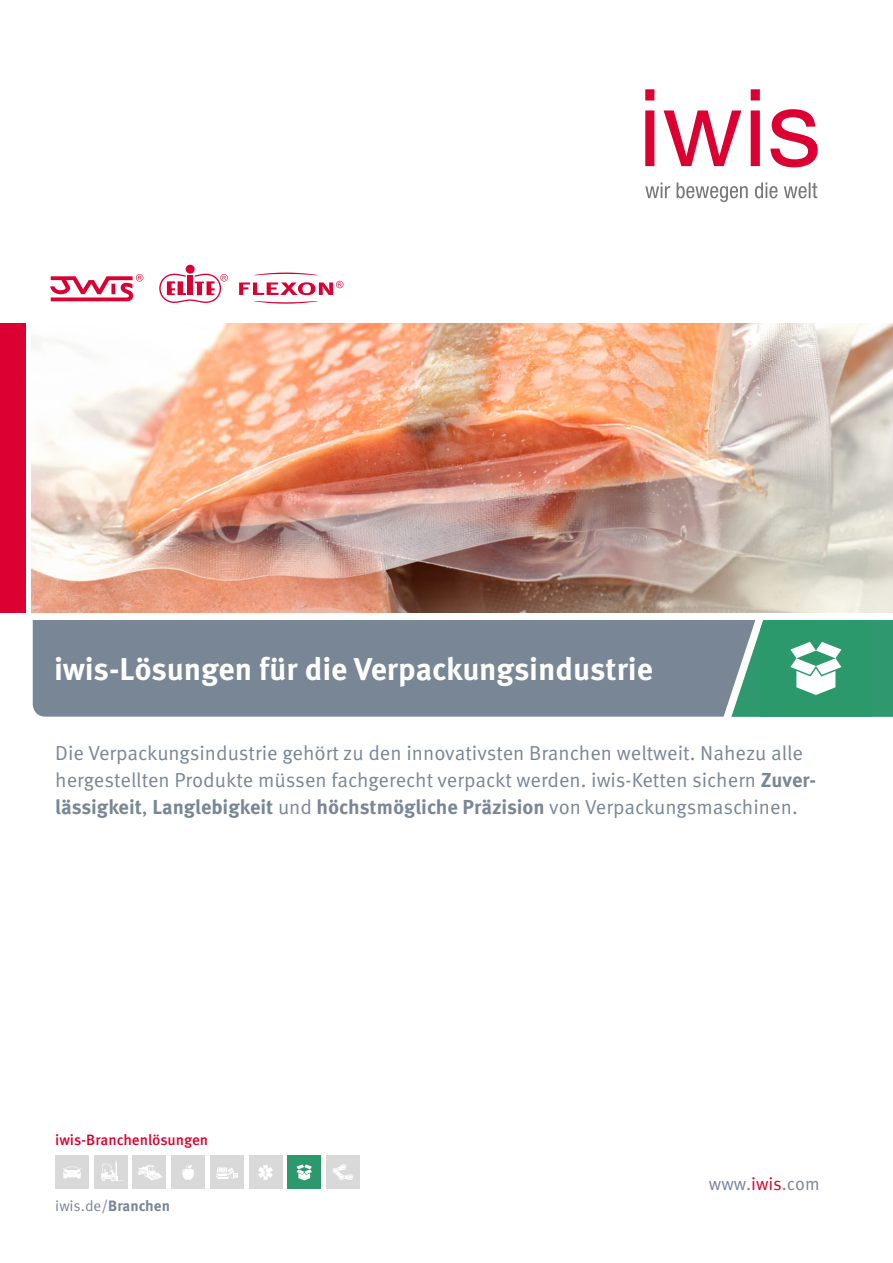
<style>
.page{position:relative;width:893px;height:1263px;background:#fff}
.page>*{position:absolute;margin:0;border:0;box-sizing:border-box;transform-origin:0 0}
.HEADLINE{font:700 31.5px "Meta OT";color:#fff}
.HEADLINE-2{font:20.25px/27px "Meta OT";color:#788696}
.t1{font:18px "Meta OT";color:#788696}
.HEADLINE-3{font:500 15px "Meta OT";color:#db0031}
.HEADLINE-4{font:15px "Meta OT";letter-spacing:-.005em;color:#788696}
.s1{font-weight:700}
.s2{color:#db0031}
</style>
<div class="page">
<div style="left:186px;top:265px;width:9px;height:9px;background:#db0031;border-radius:50%"></div>
<svg style="left:254px;top:301px;width:64px;height:3px"></svg>
<svg style="left:159px;top:274px;width:69px;height:29px"></svg>
<svg style="left:239px;top:273px;width:104px;height:22px"></svg>
<svg style="left:50px;top:274px;width:93px;height:27px"></svg>
<div style="left:55px;top:1155px;width:34px;height:34px;background:#d9d9d9"></div>
<svg style="left:63px;top:1166px;width:18px;height:12px"></svg>
<div style="left:94px;top:1155px;width:34px;height:34px;background:#d9d9d9"></div>
<svg style="left:101px;top:1161px;width:22px;height:20px"></svg>
<div style="left:133px;top:1155px;width:33px;height:34px;background:#d9d9d9"></div>
<svg style="left:138px;top:1165px;width:24px;height:15px"></svg>
<div style="left:171px;top:1155px;width:34px;height:34px;background:#d9d9d9"></div>
<svg style="left:182px;top:1165px;width:12px;height:15px"></svg>
<div style="left:210px;top:1155px;width:34px;height:34px;background:#d9d9d9"></div>
<svg style="left:216px;top:1167px;width:22px;height:11px"></svg>
<div style="left:249px;top:1155px;width:33px;height:34px;background:#d9d9d9"></div>
<svg style="left:258px;top:1165px;width:15px;height:15px"></svg>
<div style="left:287px;top:1155px;width:34px;height:34px;background:#2c996d"></div>
<svg style="left:297px;top:1164px;width:15px;height:16px"></svg>
<div style="left:326px;top:1155px;width:34px;height:34px;background:#d9d9d9"></div>
<svg style="left:332px;top:1164px;width:21px;height:16px"></svg>
<div style="left:0;top:323px;width:26px;height:289px;background:#db0031"></div>
<img style="left:32px;top:323px;width:861px;height:289px">
<div style="left:33px;top:620px;width:698px;height:97px;background:#788696"></div>
<svg style="left:731px;top:620px;width:162px;height:97px;background:#4fa684"></svg>
<svg style="left:645px;top:182px;width:172px;height:20px"></svg>
<svg style="left:645px;top:89px;width:173px;height:78px"></svg>
<p class="HEADLINE" style="left:54px;top:649px;width:601px">iwis-Lösungen für die Verpackungsindustrie</p>
<p class="HEADLINE-2" style="left:55px;top:739px;width:762px">Die Verpackungsindustrie gehört zu den innovativsten Branchen weltweit. Nahezu alle hergestellten Produkte müssen fachgerecht verpackt werden. iwis-Ketten sichern <span class="s1">Zuver&shy;lässigkeit</span>, <span class="s1">Langlebigkeit</span> und <span class="s1">höchstmögliche Präzision</span> von Verpackungsmaschinen.</p>
<p class="HEADLINE-3" style="left:55px;top:1130px;width:154px">iwis-Branchenlösungen</p>
<p class="HEADLINE-4" style="left:55px;top:1197px;width:116px">iwis.de/<span class="s1">Branchen</span></p>
<p class="t1" style="left:709px;top:1173px;width:112px">www.<span class="s2">iwis</span>.com</p>
</div>
